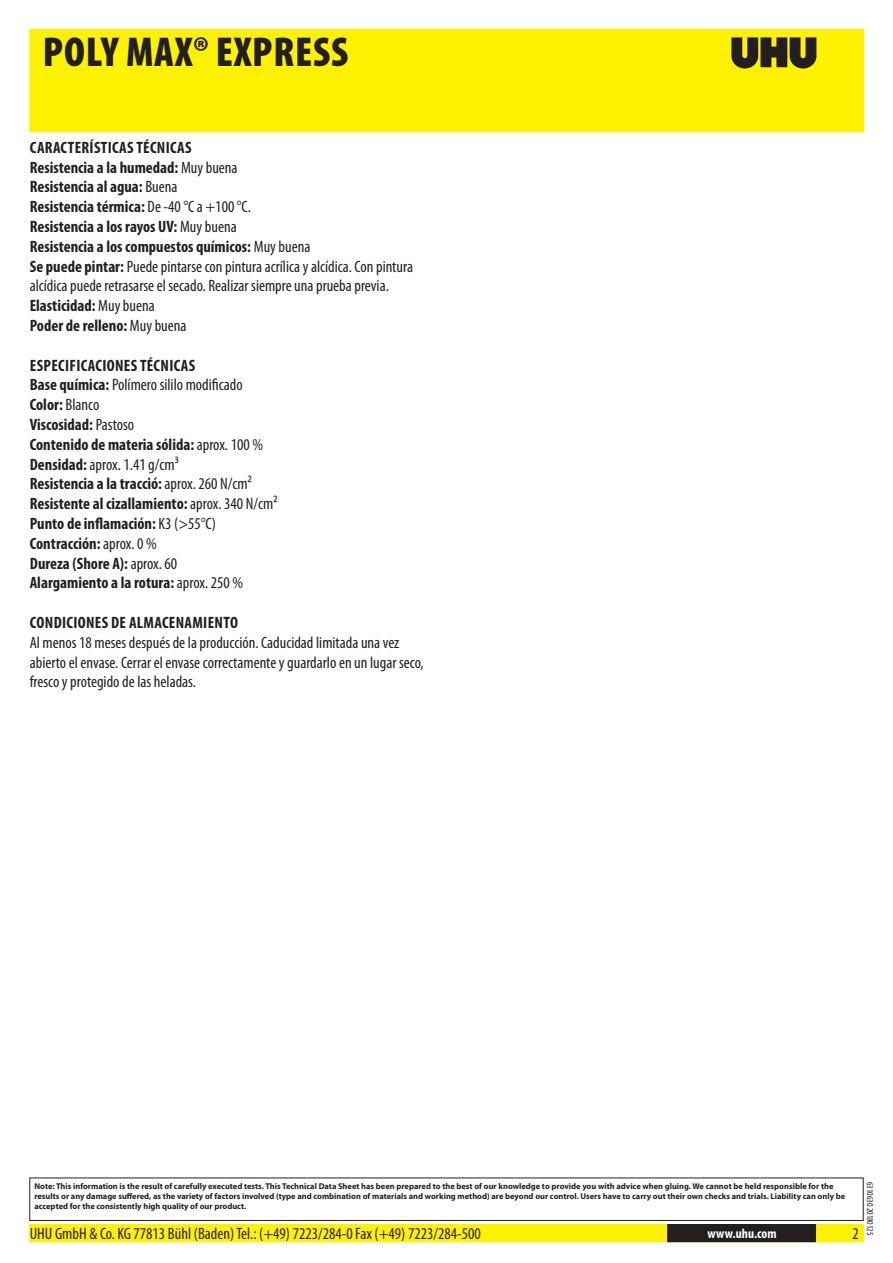
<style>
.page{position:relative;width:893px;height:1263px;background:#fff}
.page>*{position:absolute;margin:0;border:0;box-sizing:border-box;transform-origin:0 0}
.PageHeaderBlack{font:900 condensed 42px "Myriad Pro";letter-spacing:.02em;color:#231f20}
.Regular{font:700 condensed 16.5px "Myriad Pro";color:#231f20}
.Regular-2{font:condensed 16.5px/19.8px "Myriad Pro";color:#231f20}
.Regular-3{font:700 condensed 16.5px "Myriad Pro";letter-spacing:.02em;color:#231f20}
.ContactDataBlack{font:condensed 16.5px "Myriad Pro";color:#231f20}
.URL{font:700 condensed 13.5px "Myriad Pro";letter-spacing:.015em;color:#fff}
.Revisie{font:condensed 9px "Myriad Pro";color:#231f20}
.Disclaimer{font:700 8.4px/10.1px "Myriad Pro";color:#231f20}
.s1{font-weight:400}
.s2{font-weight:700}
</style>
<div class="page">
<div style="left:30px;top:30px;width:833px;height:102px;background:#fff200"></div>
<svg style="left:731px;top:37px;width:85px;height:32px"></svg>
<div style="left:29px;top:1177px;width:835px;height:44px;border:1px solid #231f20"></div>
<div style="left:30px;top:1225px;width:833px;height:17px;background:#fff200"></div>
<div style="left:29px;top:1224px;width:835px;height:18px;border:1px solid #fff200"></div>
<div style="left:668px;top:1225px;width:148px;height:17px;background:#231f20"></div>
<div style="left:667px;top:1224px;width:150px;height:18px;border:1px solid #231f20"></div>
<p class="PageHeaderBlack" style="left:43px;top:25px;width:307px">POLY MAX® EXPRESS</p>
<p class="Regular-3" style="left:30px;top:137px;width:163px">Características técnicas</p>
<p class="Regular" style="left:30px;top:157px;width:209px">Resistencia a la humedad: <span class="s1">Muy buena</span></p>
<p class="Regular" style="left:30px;top:176px;width:149px">Resistencia al agua: <span class="s1">Buena</span></p>
<p class="Regular" style="left:30px;top:196px;width:223px">Resistencia térmica: <span class="s1">De -40 °C a +1 00 °C.</span></p>
<p class="Regular" style="left:30px;top:216px;width:208px">Resistencia a los rayos UV: <span class="s1">Muy buena</span></p>
<p class="Regular" style="left:30px;top:236px;width:282px">Resistencia a los compuestos químicos: <span class="s1">Muy buena</span></p>
<p class="Regular-2" style="left:30px;top:256px;width:385px"><span class="s2">Se puede pintar:</span> Puede pintarse con pintura acrílica y alcídica. Con pintura alcídica puede retrasarse el secado. Realizar siempre una prueba previa.</p>
<p class="Regular" style="left:30px;top:295px;width:127px">Elasticidad: <span class="s1">Muy buena</span></p>
<p class="Regular" style="left:30px;top:315px;width:158px">Poder de relleno: <span class="s1">Muy buena</span></p>
<p class="Regular-3" style="left:30px;top:355px;width:167px">Especificaciones técnicas</p>
<p class="Regular-2" style="left:30px;top:375px;width:214px"><span class="s2">Base química:</span> Polímero sililo modificado</p>
<p class="Regular" style="left:30px;top:394px;width:71px">Color: <span class="s1">Blanco</span></p>
<p class="Regular" style="left:30px;top:414px;width:106px">Viscosidad: <span class="s1">Pastoso</span></p>
<p class="Regular" style="left:30px;top:434px;width:235px">Contenido de materia sólida: <span class="s1">aprox. 1 00 %</span></p>
<p class="Regular-2" style="left:30px;top:454px;width:150px"><span class="s2">Densidad:</span> aprox. 1 .41 g/cm³</p>
<p class="Regular" style="left:30px;top:473px;width:223px">Resistencia a la tracció: <span class="s1">aprox. 260 N/cm²</span></p>
<p class="Regular" style="left:30px;top:493px;width:249px">Resistente al cizallamiento: <span class="s1">aprox. 340 N/cm²</span></p>
<p class="Regular" style="left:30px;top:513px;width:188px">Punto de inflamación: <span class="s1">K3 (&gt;55°C)</span></p>
<p class="Regular" style="left:30px;top:533px;width:129px">Contracción: <span class="s1">aprox. 0 %</span></p>
<p class="Regular" style="left:30px;top:553px;width:149px">Dureza (Shore A): <span class="s1">aprox. 60</span></p>
<p class="Regular" style="left:30px;top:572px;width:215px">Alargamiento a la rotura: <span class="s1">aprox. 250 %</span></p>
<p class="Regular-3" style="left:30px;top:612px;width:209px">Condiciones de almacenamiento</p>
<p class="Regular-2" style="left:30px;top:632px;width:395px">Al menos 1 8 meses después de la producción. Caducidad limitada una vez abierto el envase. Cerrar el envase correctamente y guardarlo en un lugar seco, fresco y protegido de las heladas.</p>
<p class="Disclaimer" style="left:34px;top:1181px;width:812px">Note: This information is the result of carefully executed tests. This Technical Data Sheet has been prepared to the best of our knowledge to provide you with advice when gluing. We cannot be held responsible for the results or any damage suffered, as the variety of factors involved (type and combination of materials and working method) are beyond our control. Users have to carry out their own checks and trials. Liability can only be accepted for the consistently high quality of our product.</p>
<p class="ContactDataBlack" style="left:30px;top:1224px;width:453px">UHU GmbH &amp; Co. KG 7781 3 Bühl (Baden) Tel.: (+49) 7223/284-0 Fax (+49) 7223/284-500</p>
<p class="URL" style="left:707px;top:1225px;width:71px">www.uhu.com</p>
<p class="Revisie" style="left:875px;top:1182px;width:55px;rotate:90deg">631 0630 201 801 25</p>
</div>
